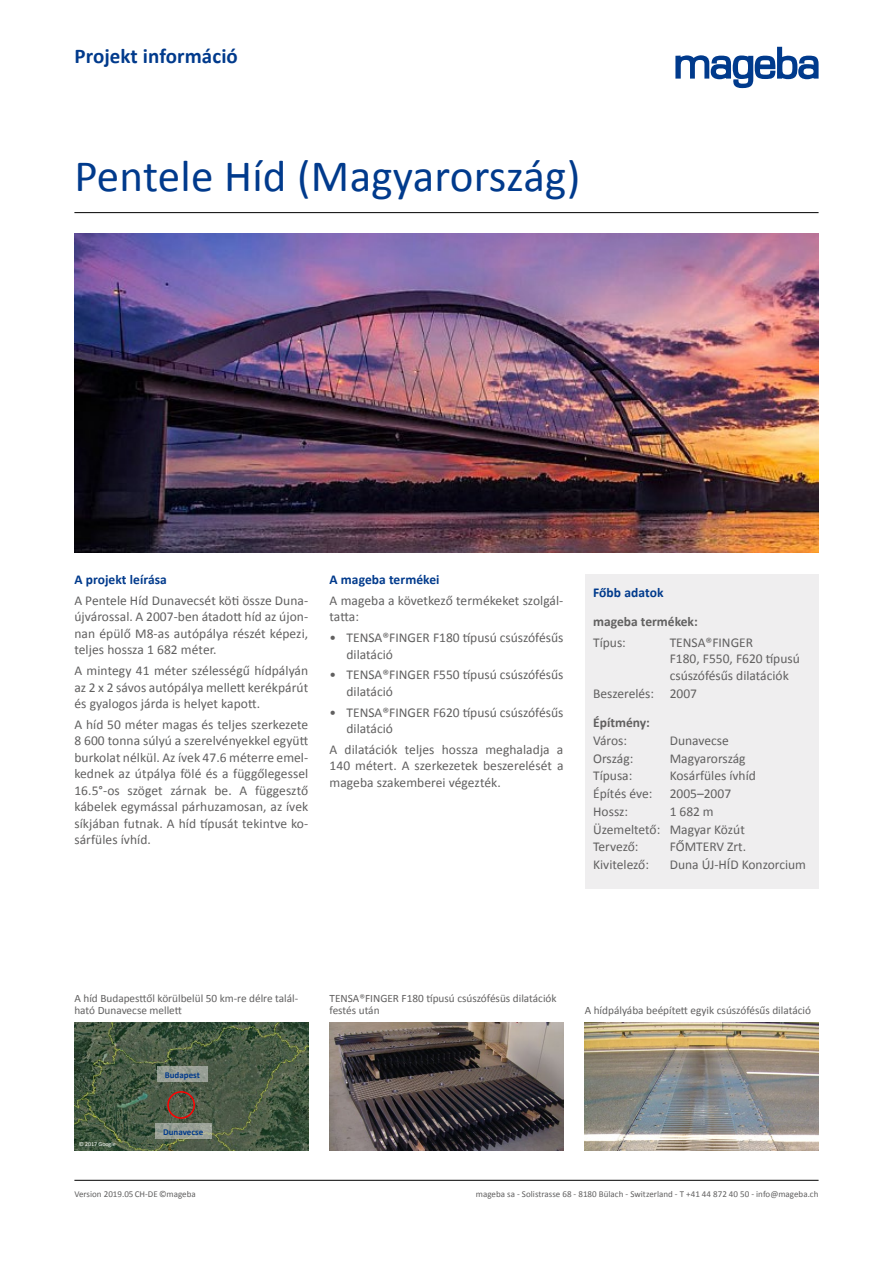
<style>
.page{position:relative;width:893px;height:1263px;background:#fff}
.page>*{position:absolute;margin:0;border:0;box-sizing:border-box;transform-origin:0 0}
.t1{font:45px "Calibri";letter-spacing:.005em;color:#003a8c}
.t2{font:700 21px "Calibri";letter-spacing:.005em;color:#003a8c}
.t3{font:13.5px/16.5px "Calibri";color:#616060}
.t4{font:700 13.5px "Calibri";letter-spacing:.005em;color:#003a8c}
.t5{font:700 13.5px "Calibri";color:#616060}
.t6{font:11.25px/12px "Calibri";color:#616060}
.t7{font:9px "Calibri";color:#616060}
.t8{font:700 9px "Calibri";color:#003a8c}
.t9{font:6px "Calibri";color:#fff}
</style>
<div class="page">
<hr style="left:74px;top:1180px;width:745px;height:1px;background:#000">
<hr style="left:74px;top:212px;width:745px;height:1px;background:#000">
<img style="left:74px;top:1023px;width:234px;height:127px">
<img style="left:330px;top:1023px;width:233px;height:127px">
<img style="left:585px;top:1023px;width:234px;height:127px">
<img style="left:74px;top:234px;width:745px;height:319px">
<div style="left:167px;top:1091px;width:28px;height:28px;border:2px solid #f00;border-radius:50%"></div>
<svg style="left:155px;top:1124px;width:57px;height:15px"></svg>
<svg style="left:157px;top:1067px;width:51px;height:15px"></svg>
<div style="left:585px;top:574px;width:234px;height:315px;background:#efeeef"></div>
<svg style="left:675px;top:47px;width:144px;height:41px"></svg>
<h2 class="t2" style="left:74px;top:41px;width:165px">Projekt információ</h2>
<h1 class="t1" style="left:74px;top:145px;width:507px">Pentele Híd (Magyarország)</h1>
<p class="t4" style="left:74px;top:570px;width:94px">A projekt leírása</p>
<p class="t3" style="left:74px;top:592px;width:235px;text-align:justify">A Pentele Híd Dunavecsét köti össze Duna&shy;újvárossal. A 2007-ben átadott híd az újon&shy;nan épülő M8-as autópálya részét képezi, teljes hossza 1 682 méter.</p>
<p class="t3" style="left:74px;top:662px;width:235px;text-align:justify">A mintegy 41 méter szélességű hídpályán az 2 x 2 sávos autópálya mellett kerékpárút és gyalogos járda is helyet kapott.</p>
<p class="t3" style="left:74px;top:716px;width:235px;text-align:justify">A híd 50 méter magas és teljes szerkezete 8 600 tonna súlyú a szerelvényekkel együtt burkolat nélkül. Az ívek 47.6 méterre emel&shy;kednek az útpálya fölé és a függőlegessel 16.5°-os szöget zárnak be. A függesztő kábelek egymással párhuzamosan, az ívek síkjában futnak. A híd típusát tekintve ko&shy;sárfüles ívhíd.</p>
<p class="t4" style="left:330px;top:570px;width:112px">A mageba termékei</p>
<p class="t3" style="left:330px;top:592px;width:235px">A mageba a következő termékeket szolgál&shy;tatta:</p>
<p class="t3" style="left:347px;top:629px;width:218px;text-indent:-17px">• TENSA®FINGER F180 típusú csúszófésűs dilatáció</p>
<p class="t3" style="left:347px;top:666px;width:218px;text-indent:-17px">• TENSA®FINGER F550 típusú csúszófésűs dilatáció</p>
<p class="t3" style="left:347px;top:703px;width:218px;text-indent:-17px">• TENSA®FINGER F620 típusú csúszófésűs dilatáció</p>
<p class="t3" style="left:330px;top:741px;width:235px;text-align:justify">A dilatációk teljes hossza meghaladja a 140 métert. A szerkezetek beszerelését a mageba szakemberei végezték.</p>
<p class="t4" style="left:593px;top:583px;width:72px">Főbb adatok</p>
<p class="t5" style="left:593px;top:612px;width:106px">mageba termékek:</p>
<p class="t3" style="left:593px;top:634px;width:34px">Típus:</p>
<p class="t3" style="left:670px;top:634px;width:132px">TENSA®FINGER<br>F180, F550, F620 típusú csúszófésűs dilatációk</p>
<p class="t3" style="left:593px;top:685px;width:105px">Beszerelés: 2007</p>
<p class="t5" style="left:593px;top:713px;width:58px">Építmény:</p>
<p class="t3" style="left:593px;top:732px;width:35px">Város:</p>
<p class="t3" style="left:670px;top:732px;width:61px">Dunavecse</p>
<p class="t3" style="left:593px;top:749px;width:42px">Ország:</p>
<p class="t3" style="left:670px;top:749px;width:77px">Magyarország</p>
<p class="t3" style="left:593px;top:767px;width:41px">Típusa:</p>
<p class="t3" style="left:670px;top:767px;width:88px">Kosárfüles ívhíd</p>
<p class="t3" style="left:593px;top:785px;width:61px">Építés éve:</p>
<p class="t3" style="left:670px;top:785px;width:63px">2005–2007</p>
<p class="t3" style="left:593px;top:803px;width:36px">Hossz:</p>
<p class="t3" style="left:593px;top:802px;width:153px;line-height:17.7px;text-indent:76px">1 682 m<br>Üzemeltető: Magyar Közút<br>Tervező:</p>
<p class="t3" style="left:670px;top:838px;width:78px">FŐMTERV Zrt.</p>
<p class="t3" style="left:593px;top:856px;width:57px">Kivitelező:</p>
<p class="t3" style="left:670px;top:856px;width:138px">Duna ÚJ-HÍD Konzorcium</p>
<p class="t6" style="left:74px;top:992px;width:225px">A híd Budapesttől körülbelül 50 km-re délre talál&shy;ható Dunavecse mellett</p>
<p class="t6" style="left:330px;top:992px;width:229px">TENSA®FINGER F180 típusú csúszófésüs dilatációk festés után</p>
<p class="t8" style="left:165px;top:1068px;width:37px">Budapest</p>
<p class="t9" style="left:79px;top:1140px;width:39px">© 2017 Google</p>
<p class="t8" style="left:163px;top:1125px;width:42px">Dunavecse</p>
<p class="t6" style="left:585px;top:1004px;width:228px">A hídpályába beépített egyik csúszófésűs dilatáció</p>
<p class="t7" style="left:74px;top:1188px;width:123px">Version 2019.05 CH-DE ©mageba</p>
<p class="t7" style="left:476px;top:1188px;width:344px">mageba sa - Solistrasse 68 - 8180 Bülach - Switzerland - T +41 44 872 40 50 - info@mageba.ch</p>
</div>
